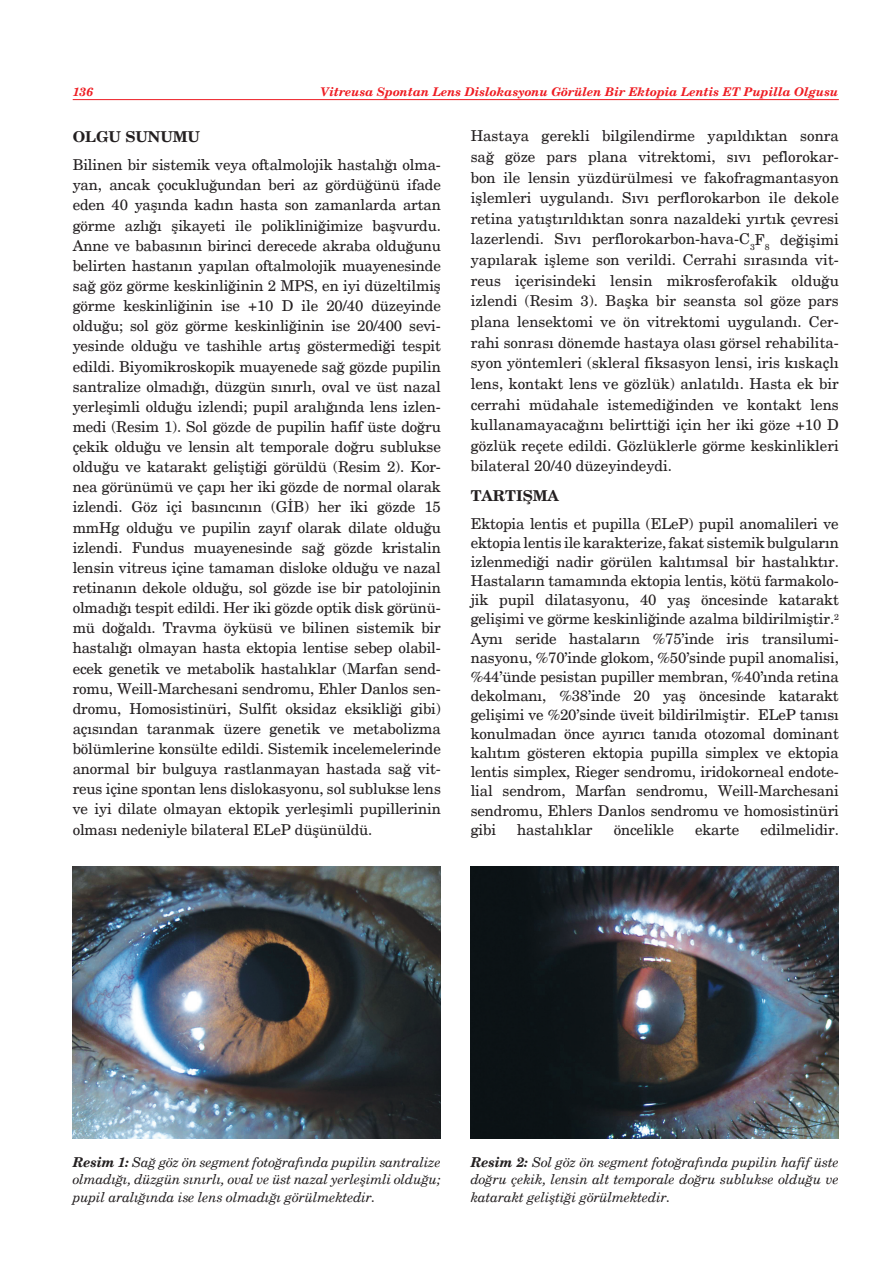
<style>
.page{position:relative;width:884px;height:1273px;background:#fff}
.page>*{position:absolute;margin:0;border:0;box-sizing:border-box;transform-origin:0 0}
.t1{font:15px/20.1px "New Century Schlbk";letter-spacing:-.01em;color:#231f20;text-align:justify}
.t2{font:700 15px "New Century Schlbk";color:#231f20}
.t3{font:italic 13.65px/17.4px "New Century Schlbk";letter-spacing:-.01em;color:#231f20;text-align:justify}
.t4{font:italic 700 12px "New Century Schlbk";color:#ee1d23}
.s1{font-weight:700}
</style>
<div class="page">
<hr style="left:73px;top:99px;width:765px;height:1px;background:#ee1d23">
<img style="left:73px;top:866px;width:367px;height:272px">
<img style="left:470px;top:866px;width:368px;height:272px">
<p class="t4" style="left:73px;top:84px;width:22px">136</p>
<p class="t4" style="left:320px;top:84px;width:519px">Vitreusa Spontan Lens Dislokasyonu Görülen Bir Ektopia Lentis ET Pupilla Olgusu</p>
<p class="t2" style="left:73px;top:127px;width:129px">OLGU SUNUMU</p>
<p class="t1" style="left:73px;top:155px;width:369px">Bilinen bir sistemik veya oftalmolojik hastalığı olma&shy;yan, ancak çocukluğundan beri az gördüğünü ifade eden 40 yaşında kadın hasta son zamanlarda artan görme azlığı şikayeti ile polikliniğimize başvurdu.<br>Anne ve babasının birinci derecede akraba olduğunu belirten hastanın yapılan oftalmolojik muayenesinde sağ göz görme keskinliğinin 2 MPS, en iyi düzeltilmiş görme keskinliğinin ise +10 D ile 20/40 düzeyinde olduğu; sol göz görme keskinliğinin ise 20/400 sevi&shy;yesinde olduğu ve tashihle artış göstermediği tespit edildi. Biyomikroskopik muayenede sağ gözde pupilin santralize olmadığı, düzgün sınırlı, oval ve üst nazal yerleşimli olduğu izlendi; pupil aralığında lens izlen&shy;medi (Resim 1). Sol gözde de pupilin hafif üste doğru çekik olduğu ve lensin alt temporale doğru sublukse olduğu ve katarakt geliştiği görüldü (Resim 2). Kor&shy;nea görünümü ve çapı her iki gözde de normal olarak izlendi. Göz içi basıncının (GİB) her iki gözde 15 mmHg olduğu ve pupilin zayıf olarak dilate olduğu izlendi. Fundus muayenesinde sağ gözde kristalin lensin vitreus içine tamaman disloke olduğu ve nazal retinanın dekole olduğu, sol gözde ise bir patolojinin olmadığı tespit edildi. Her iki gözde optik disk görünü&shy;mü doğaldı. Travma öyküsü ve bilinen sistemik bir hastalığı olmayan hasta ektopia lentise sebep olabil&shy;ecek genetik ve metabolik hastalıklar (Marfan send&shy;romu, Weill-Marchesani sendromu, Ehler Danlos sen&shy;dromu, Homosistinüri, Sulfit oksidaz eksikliği gibi) açısından taranmak üzere genetik ve metabolizma bölümlerine konsülte edildi. Sistemik incelemelerinde anormal bir bulguya rastlanmayan hastada sağ vit&shy;reus içine spontan lens dislokasyonu, sol sublukse lens ve iyi dilate olmayan ektopik yerleşimli pupillerinin olması nedeniyle bilateral ELeP düşünüldü.</p>
<p class="t1" style="left:470px;top:126px;width:369px;line-height:20.5px">Hastaya gerekli bilgilendirme yapıldıktan sonra sağ göze pars plana vitrektomi, sıvı peflorokar&shy;bon ile lensin yüzdürülmesi ve fakofragmantasyon işlemleri uygulandı. Sıvı perflorokarbon ile dekole retina yatıştırıldıktan sonra nazaldeki yırtık çevresi lazerlendi. Sıvı perflorokarbon-hava-C<sub>3</sub>F<sub>8</sub> değişimi yapılarak işleme son verildi. Cerrahi sırasında vit&shy;reus içerisindeki lensin mikrosferofakik olduğu izlendi (Resim 3). Başka bir seansta sol göze pars plana lensektomi ve ön vitrektomi uygulandı. Cer&shy;rahi sonrası dönemde hastaya olası görsel rehabilita&shy;syon yöntemleri (skleral fiksasyon lensi, iris kıskaçlı lens, kontakt lens ve gözlük) anlatıldı. Hasta ek bir cerrahi müdahale istemediğinden ve kontakt lens kullanamayacağını belirttiği için her iki göze +10 D gözlük reçete edildi. Gözlüklerle görme keskinlikleri bilateral 20/40 düzeyindeydi.</p>
<p class="t2" style="left:470px;top:486px;width:90px">TARTIŞMA</p>
<p class="t1" style="left:470px;top:514px;width:369px;line-height:19px">Ektopia lentis et pupilla (ELeP) pupil anomalileri ve ektopia lentis ile karakterize, fakat sistemik bulguların izlenmediği nadir görülen kalıtımsal bir hastalıktır.<br>Hastaların tamamında ektopia lentis, kötü farmakolo&shy;jik pupil dilatasyonu, 40 yaş öncesinde katarakt gelişimi ve görme keskinliğinde azalma bildirilmiştir.<sup>2<br></sup>Aynı seride hastaların %75’inde iris transilumi&shy;nasyonu, %70’inde glokom, %50’sinde pupil anomalisi, %44’ünde pesistan pupiller membran, %40’ında retina dekolmanı, %38’inde 20 yaş öncesinde katarakt gelişimi ve %20’sinde üveit bildirilmiştir. ELeP tanısı konulmadan önce ayırıcı tanıda otozomal dominant kalıtım gösteren ektopia pupilla simplex ve ektopia lentis simplex, Rieger sendromu, iridokorneal endote&shy;lial sendrom, Marfan sendromu, Weill-Marchesani sendromu, Ehlers Danlos sendromu ve homosistinüri gibi</p>
<p class="t1" style="left:517px;top:819px;width:77px">hastalıklar</p>
<p class="t1" style="left:613px;top:819px;width:62px">öncelikle</p>
<p class="t1" style="left:694px;top:819px;width:45px">ekarte</p>
<p class="t1" style="left:760px;top:819px;width:80px">edilmelidir.</p>
<p class="t3" style="left:73px;top:1152px;width:369px"><span class="s1">Resim 1:</span> Sağ göz ön segment fotoğrafında pupilin santralize olmadığı, düzgün sınırlı, oval ve üst nazal yerleşimli olduğu; pupil aralığında ise lens olmadığı görülmektedir.</p>
<p class="t3" style="left:470px;top:1152px;width:369px"><span class="s1">Resim 2:</span> Sol göz ön segment fotoğrafında pupilin hafif üste doğru çekik, lensin alt temporale doğru sublukse olduğu ve katarakt geliştiği görülmektedir.</p>
</div>
